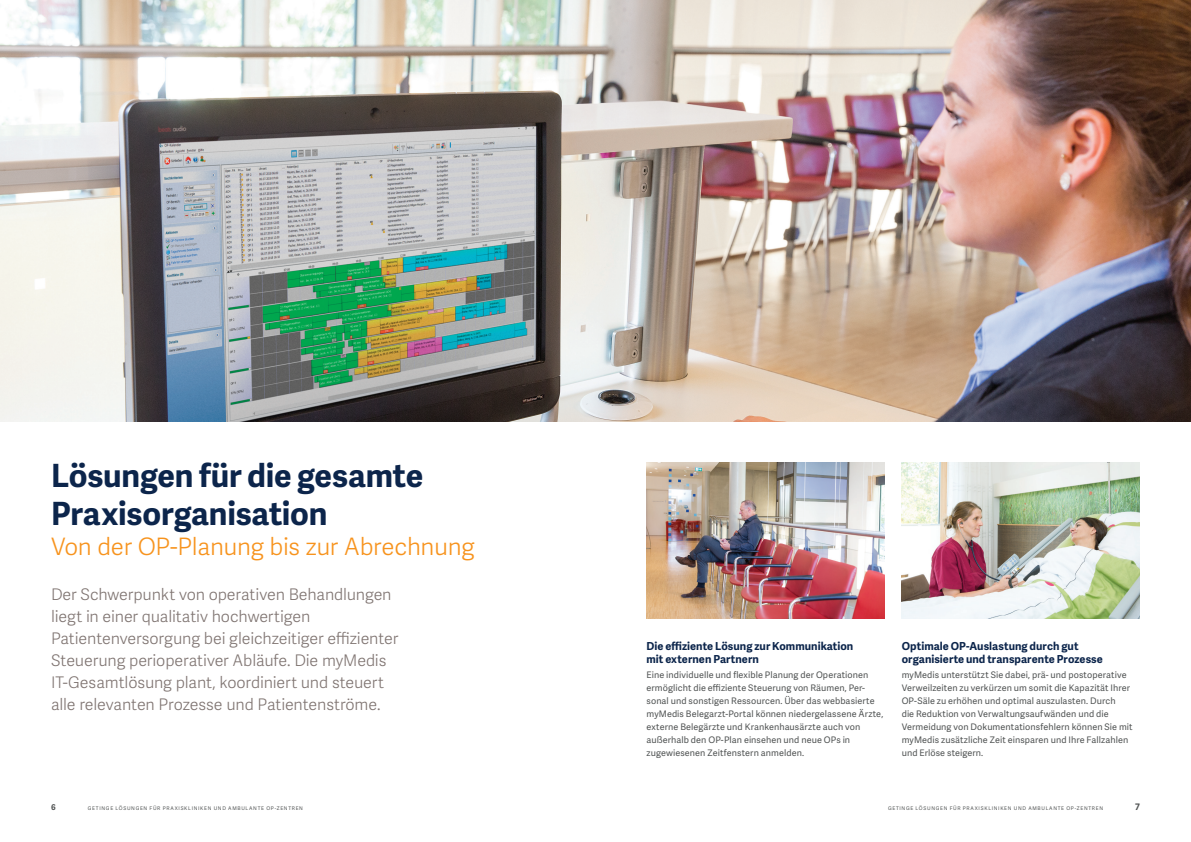
<style>
.page{position:relative;width:1191px;height:842px;background:#fff}
.page>*{position:absolute;margin:0;border:0;box-sizing:border-box;transform-origin:0 0}
.Heading_Adelle_Sans{font:700 32px/38px "Adelle Sans";letter-spacing:-.005em;color:#0c254b}
.Sub-heading_Adelle_S{font:300 24px "Adelle Sans";letter-spacing:-.015em;color:#f7931d}
.Pre-Amble_-_coal{font:300 16px/22px "Adelle Sans";letter-spacing:-.01em;color:#807572}
.Sub-head_Body_Copy-b{font:700 11px/13px "Adelle Sans";letter-spacing:.005em;color:#0c254b}
.Body_Copy_Adelle_San{font:9px/13px "Adelle Sans";letter-spacing:.01em;color:#505353}
.t1{font:700 9px "Adelle Sans";color:#505353}
.t2{font:700 8px "Adelle Sans";color:#505353}
.t3{font:5px "Adelle Sans";letter-spacing:.14em;color:#505353}
</style>
<div class="page">
<img style="left:0;top:0;width:1191px;height:421px">
<img style="left:646px;top:463px;width:238px;height:156px">
<img style="left:901px;top:463px;width:239px;height:156px">
<p class="Heading_Adelle_Sans" style="left:51px;top:455px;width:374px">Lösungen für die gesamte<br>Praxisorganisation</p>
<p class="Sub-heading_Adelle_S" style="left:51px;top:529px;width:425px">Von der OP-Planung bis zur Abrechnung</p>
<p class="Pre-Amble_-_coal" style="left:51px;top:583px;width:349px">Der Schwerpunkt von operativen Behandlungen liegt in einer qualitativ hochwertigen Patientenversorgung bei gleichzeitiger effizienter Steuerung perioperativer Abläufe. Die myMedis IT-Gesamtlösung plant, koordiniert und steuert alle relevanten Prozesse und Patientenströme.</p>
<p class="Sub-head_Body_Copy-b" style="left:646px;top:639px;width:208px">Die effiziente Lösung zur Kommunikation</p>
<p class="Sub-head_Body_Copy-b" style="left:646px;top:652px;width:114px">mit externen Partnern</p>
<p class="Body_Copy_Adelle_San" style="left:646px;top:668px;width:238px">Eine individuelle und flexible Planung der Operationen ermöglicht die effiziente Steuerung von Räumen, Per&shy;sonal und sonstigen Ressourcen. Über das webbasierte myMedis Belegarzt-Portal können niedergelassene Ärzte, externe Belegärzte und Krankenhausärzte auch von außerhalb den OP-Plan einsehen und neue OPs in zugewiesenen Zeitfenstern anmelden.</p>
<p class="Sub-head_Body_Copy-b" style="left:901px;top:639px;width:203px">Optimale OP-Auslastung durch gut organisierte und transparente Prozesse</p>
<p class="Body_Copy_Adelle_San" style="left:901px;top:668px;width:232px">myMedis unterstützt Sie dabei, prä- und postoperative Verweilzeiten zu verkürzen um somit die Kapazität Ihrer OP-Säle zu erhöhen und optimal auszulasten. Durch<br>die Reduktion von Verwaltungsaufwänden und die Vermeidung von Dokumentationsfehlern können Sie mit myMedis zusätzliche Zeit einsparen und Ihre Fallzahlen und Erlöse steigern.</p>
<p class="t2" style="left:51px;top:801px;width:6px">6</p>
<p class="t3" style="left:88px;top:805px;width:216px">GETINGE LÖSUNGEN FÜR PRAXISKLINIKEN UND AMBULANTE OP-ZENTREN</p>
<p class="t3" style="left:888px;top:805px;width:216px">GETINGE LÖSUNGEN FÜR PRAXISKLINIKEN UND AMBULANTE OP-ZENTREN</p>
<p class="t1" style="left:1135px;top:800px;width:6px">7</p>
</div>
